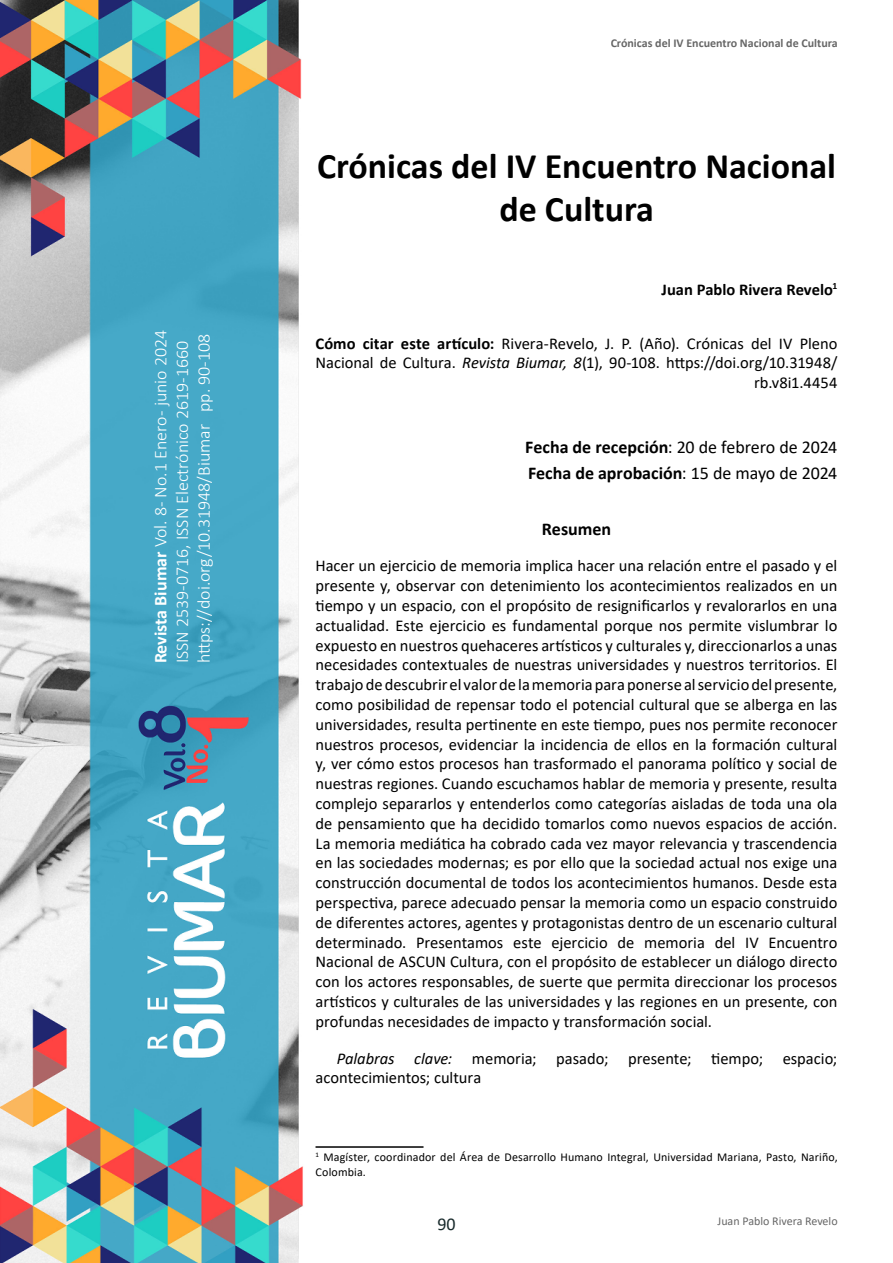
<style>
.page{position:relative;width:893px;height:1263px;background:#fff}
.page>*{position:absolute;margin:0;border:0;box-sizing:border-box;transform-origin:0 0}
.t1{font:700 36px/43.2px "Calibri";color:#000;text-align:center}
.t2{font:300 18px/21.6px "Calibri";color:#fff}
.t3{font:700 18px/26px "Calibri";color:#000}
.t4{font:18px "Calibri";color:#182a2b}
.t5{font:16.5px/19.8px "Calibri";color:#000;text-align:right}
.t6{font:700 16.5px "Calibri";color:#000}
.t7{font:12px/14.4px "Calibri";letter-spacing:.01em;color:#000}
.t8{font:700 12px "Calibri";color:#000}
.s1{font-weight:700}
.s2{font-style:italic}
.s3{font-weight:400}
</style>
<div class="page">
<img style="left:0;top:0;width:424px;height:1263px">
<hr style="left:315px;top:1146px;width:108px;height:2px;background:#000">
<p class="t2" style="left:150px;top:663px;width:335px;rotate:-90deg"><span class="s1">Revista Biumar</span> Vol. 8- No.1 Enero - junio 2024<br>ISSN 2539-0716, ISSN Electrónico 2619-1660 https://doi.org/10.31948/Biumar pp. 90-108</p>
<p class="t8" style="left:611px;top:35px;width:229px">Crónicas del IV Encuentro Nacional de Cultura</p>
<h1 class="t1" style="left:317px;top:144px;width:520px">Crónicas del IV Encuentro Nacional de Cultura</h1>
<p class="t6" style="left:662px;top:278px;width:177px">Juan Pablo Rivera Revelo<sup>1</sup></p>
<p class="t5" style="left:315px;top:333px;width:523px"><span class="s1">Cómo citar este artículo:</span> Rivera-Revelo, J. P. (Año). Crónicas del IV Pleno<br>Nacional de Cultura. <span class="s2">Revista Biumar, 8</span>(1), 90-108. https://doi.org/10.31948/ rb.v8i1.4454</p>
<p class="t3" style="left:525px;top:434px;width:314px">Fecha de recepción<span class="s3">: 20 de febrero de 2024<br></span>Fecha de aprobación<span class="s3">: 15 de mayo de 2024</span></p>
<p class="t3" style="left:542px;top:515px;width:71px">Resumen</p>
<p class="t5" style="left:315px;top:555px;width:523px;text-align:justify">Hacer un ejercicio de memoria implica hacer una relación entre el pasado y el presente y, observar con detenimiento los acontecimientos realizados en un tiempo y un espacio, con el propósito de resignificarlos y revalorarlos en una actualidad. Este ejercicio es fundamental porque nos permite vislumbrar lo expuesto en nuestros quehaceres artísticos y culturales y, direccionarlos a unas necesidades contextuales de nuestras universidades y nuestros territorios. El trabajo de descubrir el valor de la memoria para ponerse al servicio del presente, como posibilidad de repensar todo el potencial cultural que se alberga en las universidades, resulta pertinente en este tiempo, pues nos permite reconocer nuestros procesos, evidenciar la incidencia de ellos en la formación cultural y, ver cómo estos procesos han trasformado el panorama político y social de nuestras regiones. Cuando escuchamos hablar de memoria y presente, resulta complejo separarlos y entenderlos como categorías aisladas de toda una ola de pensamiento que ha decidido tomarlos como nuevos espacios de acción.<br>La memoria mediática ha cobrado cada vez mayor relevancia y trascendencia en las sociedades modernas; es por ello que la sociedad actual nos exige una construcción documental de todos los acontecimientos humanos. Desde esta perspectiva, parece adecuado pensar la memoria como un espacio construido de diferentes actores, agentes y protagonistas dentro de un escenario cultural determinado. Presentamos este ejercicio de memoria del IV Encuentro Nacional de ASCUN Cultura, con el propósito de establecer un diálogo directo con los actores responsables, de suerte que permita direccionar los procesos artísticos y culturales de las universidades y las regiones en un presente, con profundas necesidades de impacto y transformación social.</p>
<p class="t5" style="left:315px;top:1048px;width:523px;text-align:left;text-indent:21px"><span class="s2">Palabras clave:</span> memoria; pasado; presente; tiempo; espacio; acontecimientos; cultura</p>
<p class="t7" style="left:315px;top:1150px;width:524px"><sup>1</sup> Magíster, coordinador del Área de Desarrollo Humano Integral, Universidad Mariana, Pasto, Nariño,<br>Colombia.</p>
<p class="t4" style="left:437px;top:1211px;width:20px">90</p>
<p class="t7" style="left:717px;top:1214px;width:122px">Juan Pablo Rivera Revelo</p>
</div>
